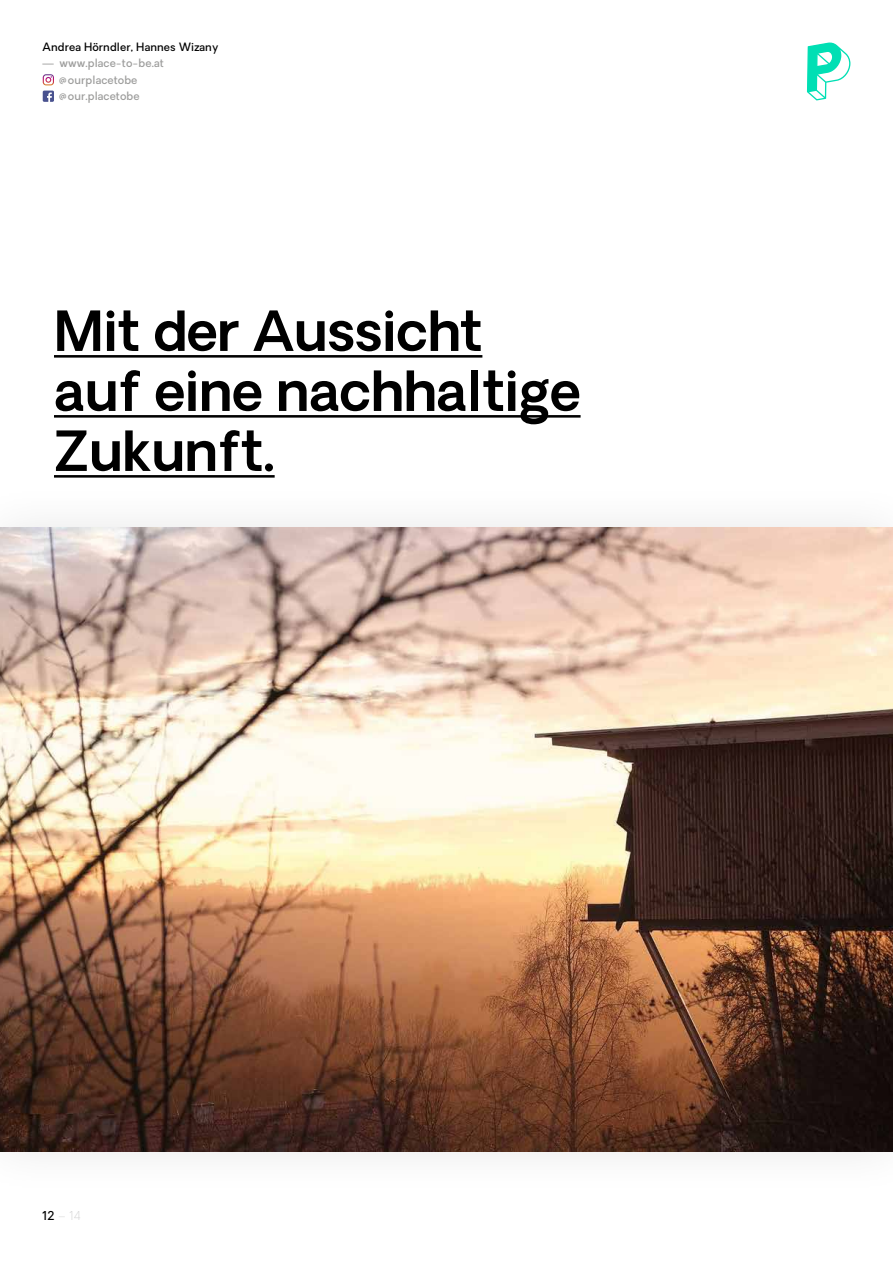
<style>
.page{position:relative;width:893px;height:1263px;background:#fff}
.page>*{position:absolute;margin:0;border:0;box-sizing:border-box;transform-origin:0 0}
.t1{font:600 54px/60px "Oakes Grotesk";color:#000}
.t2{font:100 12px "Oakes";color:#d0d0d0}
.t3{font:500 11.25px/16.5px "Oakes";letter-spacing:.01em;color:#9d9d9c}
.t4{font:500 11.25px "Oakes";letter-spacing:.01em;color:#000}
.s1{font-weight:500;color:#000}
</style>
<div class="page">
<svg style="left:807px;top:42px;width:43px;height:58px"></svg>
<svg style="left:43px;top:91px;width:11px;height:11px"></svg>
<svg style="left:43px;top:74px;width:11px;height:11px"></svg>
<img style="left:0;top:527px;width:893px;height:624px">
<hr style="left:54px;top:355px;width:428px;height:3px;background:#000">
<hr style="left:54px;top:415px;width:527px;height:3px;background:#000">
<hr style="left:54px;top:475px;width:221px;height:3px;background:#000">
<p class="t4" style="left:43px;top:39px;width:177px">Andrea Hörndler, Hannes Wizany</p>
<p class="t3" style="left:59px;top:55px;width:106px;text-indent:-17px">— www.place-to-be.at @ ourplacetobe<br>@ our.placetobe</p>
<h1 class="t1" style="left:54px;top:303px;width:528px">Mit der Aussicht auf eine nachhaltige<br>Zukunft.</h1>
<p class="t2" style="left:43px;top:1208px;width:40px"><span class="s1">12</span> – 14</p>
</div>
